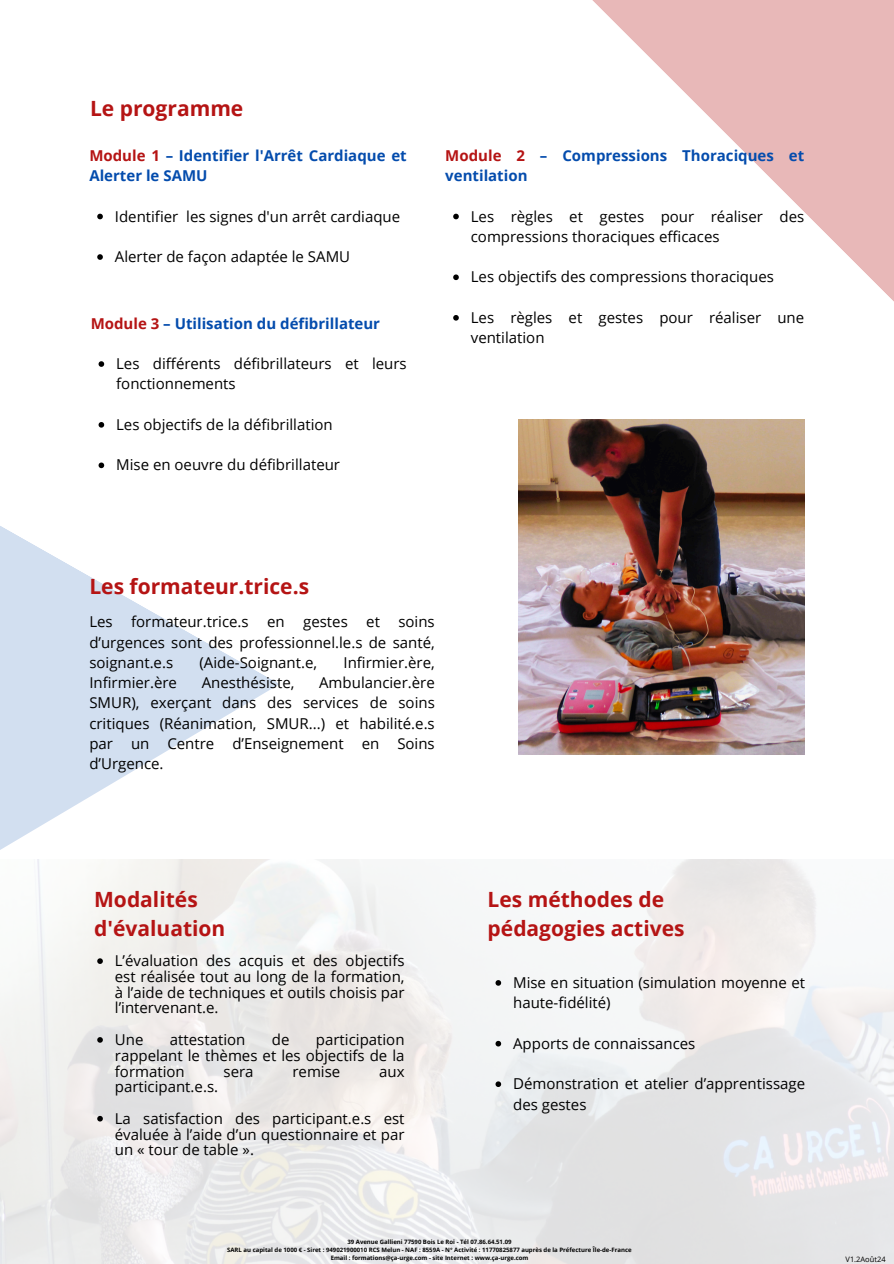
<style>
.page{position:relative;width:894px;height:1264px;background:#fff}
.page>*{position:absolute;margin:0;border:0;box-sizing:border-box;transform-origin:0 0}
.t1{font:700 21px/29.2px "Open Sans";color:#b51414}
.t2{font:15px/20.2px "Open Sans";color:#000}
.t3{font:700 15px/20.2px "Open Sans";color:#044cad}
.t4{font:7.5px "Open Sans";color:#000}
.t5{font:700 6px "Open Sans";color:#000}
.s1{color:#b51414}
</style>
<div class="page">
<svg style="left:592px;top:0;width:301px;height:301px"></svg>
<img style="left:0;top:859px;width:893px;height:404px">
<svg style="left:0;top:526px;width:279px;height:324px"></svg>
<svg style="left:97px;top:214px;width:6px;height:5px"></svg>
<svg style="left:97px;top:254px;width:6px;height:6px"></svg>
<svg style="left:453px;top:214px;width:5px;height:5px"></svg>
<svg style="left:453px;top:274px;width:5px;height:6px"></svg>
<svg style="left:453px;top:315px;width:5px;height:5px"></svg>
<img style="left:518px;top:420px;width:286px;height:334px">
<svg style="left:97px;top:958px;width:6px;height:5px"></svg>
<svg style="left:97px;top:1037px;width:6px;height:5px"></svg>
<svg style="left:97px;top:1115px;width:6px;height:6px"></svg>
<svg style="left:495px;top:980px;width:6px;height:5px"></svg>
<svg style="left:495px;top:1040px;width:6px;height:6px"></svg>
<svg style="left:495px;top:1081px;width:6px;height:5px"></svg>
<svg style="left:98px;top:361px;width:6px;height:6px"></svg>
<svg style="left:98px;top:422px;width:6px;height:5px"></svg>
<svg style="left:98px;top:462px;width:6px;height:6px"></svg>
<h1 class="t1" style="left:90px;top:93px;width:155px">Le programme</h1>
<h2 class="t3" style="left:89px;top:145px;width:319px"><span class="s1">Module 1</span> – Identifier l'Arrêt Cardiaque et<br>Alerter le SAMU</h2>
<p class="t2" style="left:115px;top:206px;width:287px">Identifier les signes d'un arrêt cardiaque</p>
<p class="t2" style="left:115px;top:246px;width:237px">Alerter de façon adaptée le SAMU</p>
<p class="t3" style="left:91px;top:312px;width:291px"><span class="s1">Module 3</span> – Utilisation du défibrillateur</p>
<p class="t2" style="left:116px;top:353px;width:292px">Les différents défibrillateurs et leurs fonctionnements</p>
<p class="t2" style="left:116px;top:414px;width:218px">Les objectifs de la défibrillation</p>
<p class="t2" style="left:116px;top:454px;width:225px">Mise en oeuvre du défibrillateur</p>
<h2 class="t3" style="left:445px;top:145px;width:360px"><span class="s1">Module 2</span> – Compressions Thoraciques et ventilation</h2>
<p class="t2" style="left:470px;top:206px;width:335px">Les règles et gestes pour réaliser des compressions thoraciques efficaces</p>
<p class="t2" style="left:470px;top:266px;width:304px">Les objectifs des compressions thoraciques</p>
<p class="t2" style="left:470px;top:307px;width:335px">Les règles et gestes pour réaliser une ventilation</p>
<p class="t1" style="left:89px;top:571px;width:221px">Les formateur.trice.s</p>
<h2 class="t2" style="left:89px;top:611px;width:347px;text-align:justify">Les formateur.trice.s en gestes et soins d’urgences sont des professionnel.le.s de santé, soignant.e.s</h2>
<h2 class="t2" style="left:199px;top:652px;width:119px">(Aide-Soignant.e,</h2>
<h2 class="t2" style="left:343px;top:652px;width:93px">Infirmier.ère,</h2>
<h2 class="t2" style="left:89px;top:672px;width:347px;text-align:justify;text-indent:230px">Ambulancier.ère SMUR), exerçant dans des services de soins critiques (Réanimation, SMUR...) et habilité.e.s par un Centre d’Enseignement en Soins d’Urgence.</h2>
<h2 class="t2" style="left:89px;top:672px;width:89px">Infirmier.ère</h2>
<h2 class="t2" style="left:202px;top:672px;width:94px">Anesthésiste,</h2>
<p class="t1" style="left:94px;top:884px;width:133px">Modalités d'évaluation</p>
<p class="t1" style="left:487px;top:884px;width:198px">Les méthodes de pédagogies actives</p>
<h1 class="t2" style="left:115px;top:952px;width:291px;line-height:15.8px;text-align:justify">L’évaluation des acquis et des objectifs est réalisée tout au long de la formation, à l’aide de techniques et outils choisis par l’intervenant.e.</h1>
<h3 class="t2" style="left:115px;top:1029px;width:30px">Une</h3>
<h3 class="t2" style="left:170px;top:1029px;width:77px">attestation</h3>
<h3 class="t2" style="left:272px;top:1029px;width:19px">de</h3>
<h1 class="t2" style="left:513px;top:972px;width:293px">Mise en situation (simulation moyenne et haute-fidélité)</h1>
<p class="t2" style="left:513px;top:1032px;width:184px">Apports de connaissances</p>
<p class="t2" style="left:513px;top:1073px;width:293px">Démonstration et atelier d’apprentissage des gestes</p>
<h3 class="t2" style="left:115px;top:1031px;width:291px;line-height:15.8px;text-align:justify;text-indent:201px">participation rappelant le thèmes et les objectifs de la formation</h3>
<h3 class="t2" style="left:223px;top:1060px;width:32px">sera</h3>
<h3 class="t2" style="left:292px;top:1060px;width:49px">remise</h3>
<h3 class="t2" style="left:379px;top:1060px;width:27px">aux</h3>
<h3 class="t2" style="left:115px;top:1076px;width:105px">participant.e.s.</h3>
<p class="t2" style="left:115px;top:1110px;width:291px;line-height:15.8px;text-align:justify">La satisfaction des participant.e.s est évaluée à l’aide d’un questionnaire et par un « tour de table ».</p>
<p class="t5" style="left:347px;top:1237px;width:166px">39 Avenue Gallieni 77590 Bois Le Roi - Tél 07.86.64.51.09</p>
<h1 class="t5" style="left:227px;top:1245px;width:406px">SARL au capital de 1000 € - Siret : 949021900010 RCS Melun - NAF : 8559A - N° Activité : 11770825877 auprès de la Préfecture Île-de-France</h1>
<p class="t5" style="left:330px;top:1253px;width:199px">Email : formations@ça-urge.com - site Internet : www.ça-urge.com</p>
<p class="t4" style="left:845px;top:1253px;width:42px">V1.2Août24</p>
</div>
